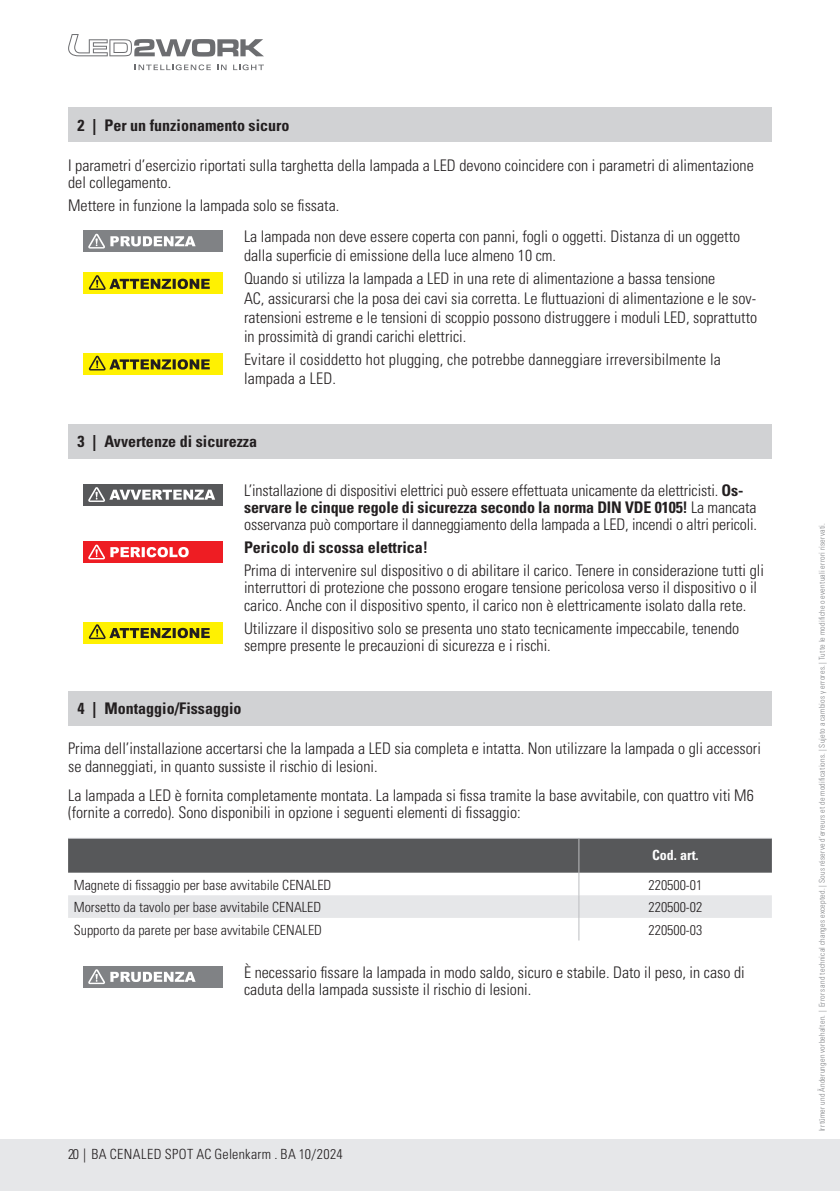
<style>
.page{position:relative;width:840px;height:1191px;background:#fff}
.page>*{position:absolute;margin:0;border:0;box-sizing:border-box;transform-origin:0 0}
.t1{font:300 condensed 16px/17.2px "Univers LT Std";color:#231f20}
.t2{font:700 condensed 16px "Univers LT Std";color:#231f20}
.t3{font:300 condensed 14px "Univers LT Std";color:#231f20}
.t4{font:300 condensed 14px "Univers LT Std";letter-spacing:.025em;color:#231f20}
.t5{font:700 condensed 14px "Univers LT Std";color:#fff}
.t6{font:300 condensed 8px "Univers LT Std";letter-spacing:.025em;color:#808285}
.s1{font-weight:700}
</style>
<div class="page">
<div style="left:0;top:1140px;width:839px;height:51px;background:#e6e7e9"></div>
<svg style="left:68px;top:34px;width:196px;height:23px"></svg>
<svg style="left:134px;top:64px;width:77px;height:6px"></svg>
<svg style="left:217px;top:65px;width:9px;height:5px"></svg>
<svg style="left:233px;top:64px;width:31px;height:6px"></svg>
<div style="left:68px;top:108px;width:703px;height:34px;background:#d1d2d4"></div>
<div style="left:84px;top:231px;width:139px;height:21px;background:#808285"></div>
<svg style="left:88px;top:234px;width:107px;height:14px"></svg>
<div style="left:84px;top:273px;width:139px;height:21px;background:#fff101"></div>
<svg style="left:89px;top:275px;width:121px;height:15px"></svg>
<div style="left:84px;top:353px;width:139px;height:21px;background:#fff101"></div>
<svg style="left:89px;top:356px;width:121px;height:14px"></svg>
<div style="left:68px;top:424px;width:703px;height:34px;background:#d1d2d4"></div>
<div style="left:84px;top:484px;width:139px;height:21px;background:#57585a"></div>
<svg style="left:88px;top:487px;width:127px;height:15px"></svg>
<div style="left:84px;top:541px;width:139px;height:22px;background:#ee1d23"></div>
<svg style="left:88px;top:544px;width:101px;height:15px"></svg>
<div style="left:84px;top:622px;width:139px;height:21px;background:#fff101"></div>
<svg style="left:89px;top:624px;width:121px;height:15px"></svg>
<div style="left:68px;top:691px;width:703px;height:34px;background:#d1d2d4"></div>
<svg style="left:68px;top:838px;width:703px;height:102px"></svg>
<div style="left:84px;top:966px;width:139px;height:21px;background:#808285"></div>
<svg style="left:88px;top:969px;width:107px;height:15px"></svg>
<p class="t2" style="left:77px;top:115px;width:213px">2 | Per un funzionamento sicuro</p>
<p class="t1" style="left:68px;top:157px;width:686px">I parametri d’esercizio riportati sulla targhetta della lampada a LED devono coincidere con i parametri di alimentazione del collegamento.</p>
<p class="t1" style="left:244px;top:190px;width:497px;line-height:31px;text-indent:-176px">Mettere in funzione la lampada solo se fissata.<br>La lampada non deve essere coperta con panni, fogli o oggetti. Distanza di un oggetto</p>
<p class="t1" style="left:244px;top:244px;width:472px;line-height:23px">dalla superficie di emissione della luce almeno 10 cm.<br>Quando si utilizza la lampada a LED in una rete di alimentazione a bassa tensione</p>
<p class="t1" style="left:244px;top:288px;width:514px;line-height:19.2px;text-align:justify">AC, assicurarsi che la posa dei cavi sia corretta. Le fluttuazioni di alimentazione e le sov&shy;ratensioni estreme e le tensioni di scoppio possono distruggere i moduli LED, soprattutto in prossimità di grandi carichi elettrici.</p>
<p class="t1" style="left:244px;top:350px;width:478px;line-height:19.2px">Evitare il cosiddetto hot plugging, che potrebbe danneggiare irreversibilmente la lampada a LED.</p>
<p class="t2" style="left:77px;top:431px;width:181px">3 | Avvertenze di sicurezza</p>
<p class="t1" style="left:244px;top:481px;width:514px">L’installazione di dispositivi elettrici può essere effettuata unicamente da elettricisti. <span class="s1">Os&shy;servare le cinque regole di sicurezza secondo la norma DIN VDE 0105!</span> La mancata osservanza può comportare il danneggiamento della lampada a LED, incendi o altri pericoli.</p>
<p class="t2" style="left:244px;top:537px;width:185px">Pericolo di scossa elettrica!</p>
<p class="t1" style="left:244px;top:562px;width:521px">Prima di intervenire sul dispositivo o di abilitare il carico. Tenere in considerazione tutti gli interruttori di protezione che possono erogare tensione pericolosa verso il dispositivo o il carico. Anche con il dispositivo spento, il carico non è elettricamente isolato dalla rete.</p>
<p class="t1" style="left:244px;top:619px;width:496px">Utilizzare il dispositivo solo se presenta uno stato tecnicamente impeccabile, tenendo sempre presente le precauzioni di sicurezza e i rischi.</p>
<p class="t2" style="left:77px;top:698px;width:165px">4 | Montaggio/Fissaggio</p>
<p class="t1" style="left:68px;top:740px;width:694px">Prima dell’installazione accertarsi che la lampada a LED sia completa e intatta. Non utilizzare la lampada o gli accessori se danneggiati, in quanto sussiste il rischio di lesioni.</p>
<p class="t1" style="left:68px;top:786px;width:686px">La lampada a LED è fornita completamente montata. La lampada si fissa tramite la base avvitabile, con quattro viti M6 (fornite a corredo). Sono disponibili in opzione i seguenti elementi di fissaggio:</p>
<p class="t5" style="left:651px;top:846px;width:48px">Cod. art.</p>
<p class="t3" style="left:74px;top:876px;width:259px">Magnete di fissaggio per base avvitabile CENALED</p>
<p class="t3" style="left:648px;top:876px;width:55px">220500-01</p>
<p class="t3" style="left:74px;top:899px;width:249px">Morsetto da tavolo per base avvitabile CENALED</p>
<p class="t3" style="left:648px;top:899px;width:55px">220500-02</p>
<p class="t3" style="left:74px;top:921px;width:249px">Supporto da parete per base avvitabile CENALED</p>
<p class="t3" style="left:648px;top:921px;width:55px">220500-03</p>
<p class="t1" style="left:244px;top:963px;width:502px">È necessario fissare la lampada in modo saldo, sicuro e stabile. Dato il peso, in caso di caduta della lampada sussiste il rischio di lesioni.</p>
<p class="t4" style="left:68px;top:1145px;width:276px">20 | BA CENALED SPOT AC Gelenkarm . BA 10/2024</p>
<p class="t6" style="left:816px;top:1131px;width:610px;rotate:-90deg">Irrtümer und Änderungen vorbehalten. | Errors and technical changes excepted. | Sous réserve d’erreurs et de modifications. | Sujeto a cambios y errores. | Tutte le modifiche o eventuali errori riservati.</p>
</div>
